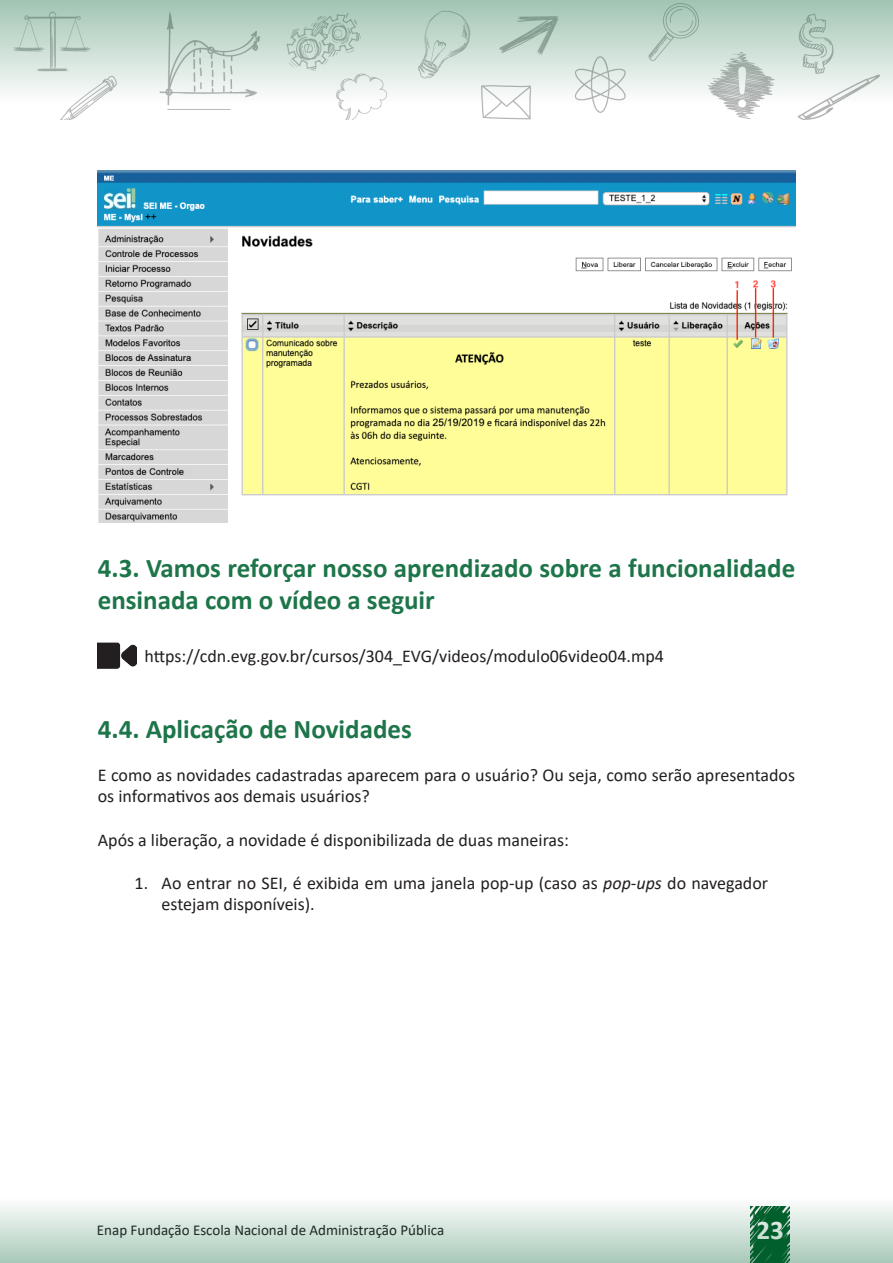
<style>
.page{position:relative;width:893px;height:1263px;background:#fff}
.page>*{position:absolute;margin:0;border:0;box-sizing:border-box;transform-origin:0 0}
.Sub-titulo{font:700 27px/32.4px "Calibri";color:#1d7549}
.t1{font:700 27px "Calibri";color:#fff}
.texto{font:18px/21.6px "Calibri";color:#231f20}
.Bullets_marcação{font:18px/21.6px "Calibri";color:#231f20}
.t2{font:15px "Calibri";color:#231f20}
.s1{font-style:italic}
</style>
<div class="page">
<svg style="left:0;top:0;width:893px;height:120px"></svg>
<svg style="left:0;top:1205px;width:893px;height:58px;background:#c6dbd0"></svg>
<img style="left:98px;top:170px;width:697px;height:353px">
<img style="left:98px;top:642px;width:38px;height:27px">
<p class="Sub-titulo" style="left:98px;top:551px;width:699px">4.3. Vamos reforçar nosso aprendizado sobre a funcionalidade ensinada com o vídeo a seguir</p>
<p class="texto" style="left:144px;top:645px;width:521px">https://cdn.evg.gov.br/cursos/304_EVG/videos/modulo06video04.mp4</p>
<p class="Sub-titulo" style="left:98px;top:712px;width:316px">4.4. Aplicação de Novidades</p>
<p class="texto" style="left:98px;top:763px;width:699px">E como as novidades cadastradas aparecem para o usuário? Ou seja, como serão apresentados os informativos aos demais usuários?</p>
<p class="texto" style="left:98px;top:828px;width:473px">Após a liberação, a novidade é disponibilizada de duas maneiras:</p>
<p class="Bullets_marcação" style="left:162px;top:871px;width:608px;text-indent:-27px">1. Ao entrar no SEI, é exibida em uma janela pop-up (caso as <span class="s1">pop-ups</span> do navegador estejam disponíveis).</p>
<p class="t2" style="left:97px;top:1220px;width:349px">Enap Fundação Escola Nacional de Administração Pública</p>
<h1 class="t1" style="left:757px;top:1210px;width:29px">23</h1>
</div>
